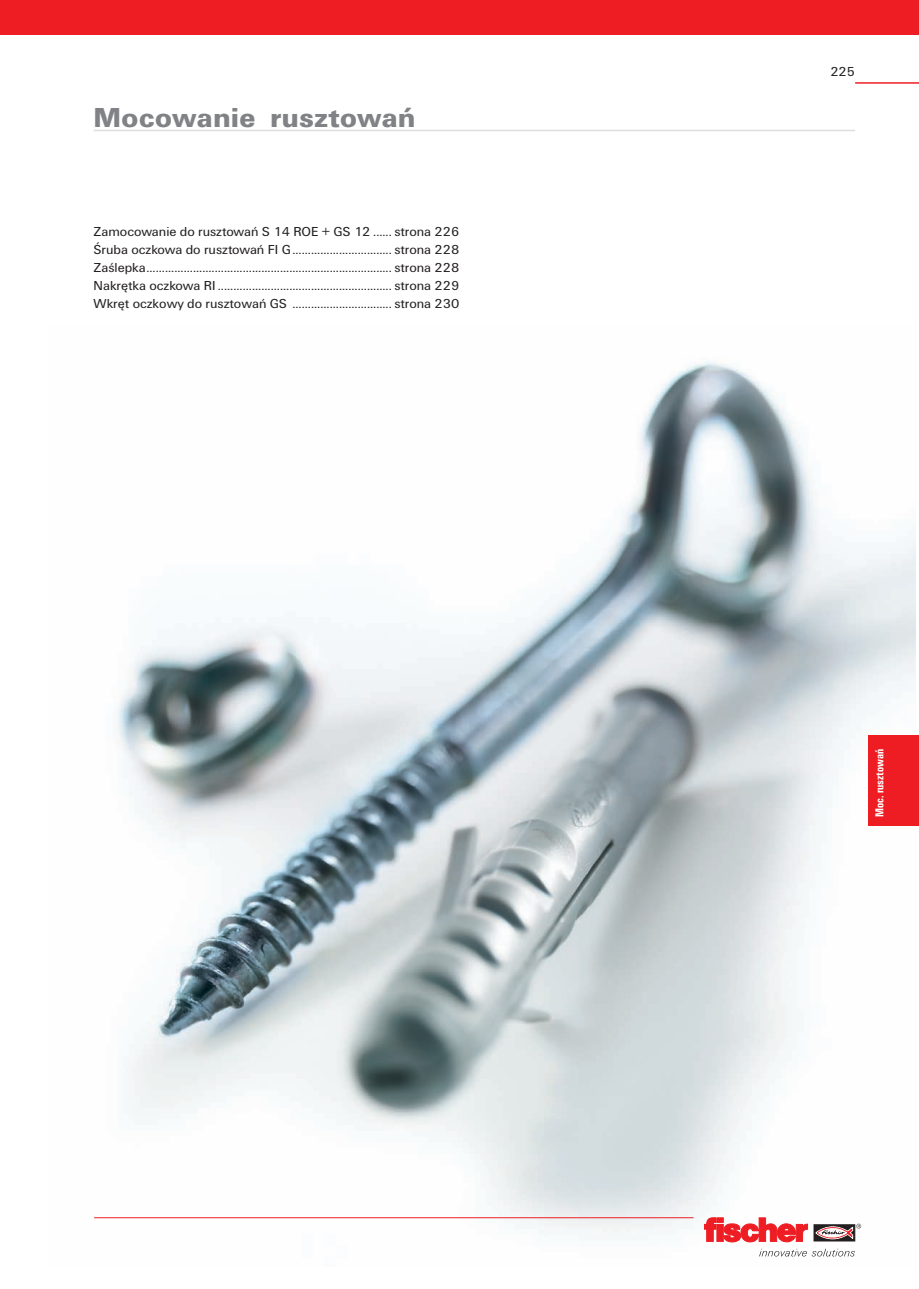
<style>
.page{position:relative;width:919px;height:1289px;background:#fff}
.page>*{position:absolute;margin:0;border:0;box-sizing:border-box;transform-origin:0 0}
.t1{font:900 28.5px "Fi We";color:#808285}
.t2{font:13.5px/18px "Fi We";color:#231f20;text-align:justify}
.t3{font:700 condensed 12px "Fi We";color:#fff}
</style>
<div class="page">
<div style="left:0;top:0;width:918px;height:34px;background:#ee1d23"></div>
<hr style="left:855px;top:82px;width:63px;height:2px;background:#ee1d23">
<img style="left:94px;top:361px;width:821px;height:896px">
<hr style="left:94px;top:130px;width:761px;height:1px;background:#dddee0">
<div style="left:868px;top:735px;width:50px;height:90px;background:#ee1d23"></div>
<svg style="left:813px;top:1224px;width:42px;height:17px"></svg>
<svg style="left:704px;top:1217px;width:103px;height:25px"></svg>
<svg style="left:815px;top:1223px;width:46px;height:15px"></svg>
<svg style="left:759px;top:1248px;width:95px;height:8px"></svg>
<hr style="left:94px;top:1217px;width:599px;height:1px;background:#ee1d23">
<p class="t1" style="left:94px;top:101px;width:323px">Mocowanie rusztowań</p>
<p class="t2" style="left:94px;top:222px;width:367px">Zamocowanie do rusztowań S 14 ROE + GS 12 ...... strona 226<br>Śruba oczkowa do rusztowań FI G................................ strona 228<br>Zaślepka............................................................................... strona 228<br>Nakrętka oczkowa RI ........................................................ strona 229<br>Wkręt oczkowy do rusztowań GS ................................ strona 230</p>
<p class="t2" style="left:830px;top:63px;width:26px">225</p>
<p class="t3" style="left:872px;top:817px;width:69px;rotate:-90deg">Moc. rusztowań</p>
</div>
